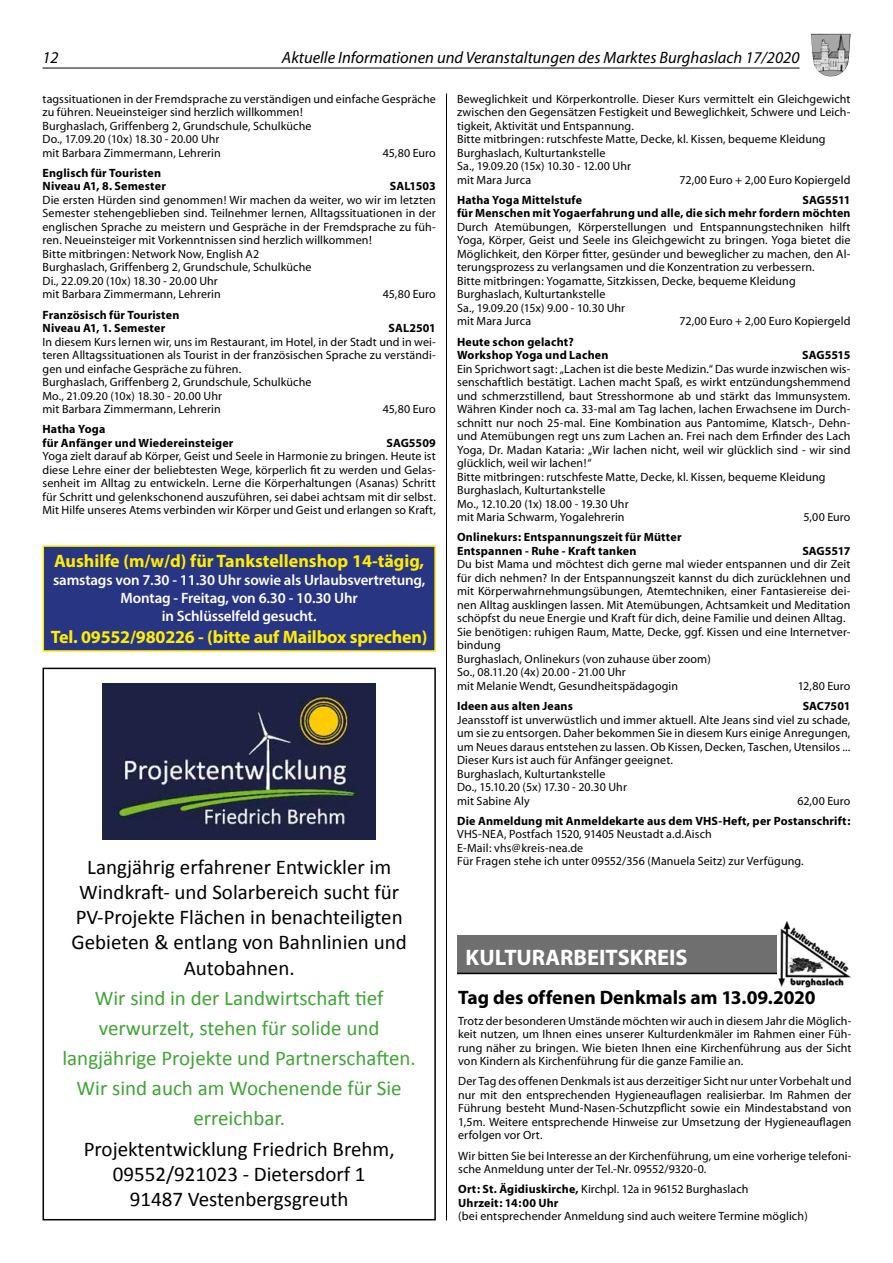
<style>
.page{position:relative;width:893px;height:1263px;background:#fff}
.page>*{position:absolute;margin:0;border:0;box-sizing:border-box;transform-origin:0 0}
.t1{font:700 22.5px "Myriad";color:#fff}
.t2{font:21px/25.2px "Calibri";color:#000;text-align:center}
.t3{font:21px/30px "Calibri";color:#3fa535;text-align:center}
.t4{font:700 19.5px "Myriad";color:#000}
.t5{font:700 18px "Myriad Pro";letter-spacing:-.01em;color:#ffed00}
.t6{font:italic 16.5px "Myriad";color:#000}
.t7{font:600 15px/18px "Myriad Pro";letter-spacing:-.01em;color:#fff;text-align:center}
.t8{font:12px/13.5px "Myriad";letter-spacing:.01em;color:#000}
.t9{font:700 12px/13.5px "Myriad";letter-spacing:.015em;color:#000}
.t10{font:700 12px "Myriad";letter-spacing:-.01em;color:#000}
.t11{font:700 12px "Myriad";letter-spacing:-.005em;color:#000}
.s1{font-weight:400}
</style>
<div class="page">
<hr style="left:446px;top:94px;width:1px;height:1126px;background:#000">
<div style="left:457px;top:935px;width:393px;height:38px;background:#706f6f"></div>
<hr style="left:457px;top:973px;width:393px;height:1px;background:#000">
<img style="left:777px;top:921px;width:74px;height:67px">
<div style="left:43px;top:546px;width:392px;height:105px;background:#283583"></div>
<div style="left:43px;top:545px;width:393px;height:107px;border:2px solid #ffed00"></div>
<img style="left:103px;top:684px;width:273px;height:155px">
<div style="left:43px;top:668px;width:393px;height:552px;border:2px solid #000"></div>
<hr style="left:43px;top:68px;width:756px;height:1px;background:#000">
<img style="left:811px;top:34px;width:40px;height:43px">
<h3 class="t6" style="left:43px;top:50px;width:18px">12</h3>
<h3 class="t6" style="left:282px;top:50px;width:519px">Aktuelle Informationen und Veranstaltungen des Marktes Burghaslach 17/2020</h3>
<p class="t8" style="left:43px;top:92px;width:395px">tagssituationen in der Fremdsprache zu verständigen und einfache Gespräche zu führen. Neueinsteiger sind herzlich willkommen!<br>Burghaslach, Griffenberg 2, Grundschule, Schulküche<br>Do., 17.09.20 (10x) 18.30 - 20.00 Uhr<br>mit Barbara Zimmermann, Lehrerin</p>
<p class="t8" style="left:383px;top:146px;width:55px">45,80 Euro</p>
<p class="t9" style="left:43px;top:166px;width:125px">Englisch für Touristen<br>Niveau A1, 8. Semester</p>
<p class="t9" style="left:390px;top:180px;width:47px">SAL1503</p>
<p class="t8" style="left:43px;top:194px;width:395px">Die ersten Hürden sind genommen! Wir machen da weiter, wo wir im letzten Semester stehengeblieben sind. Teilnehmer lernen, Alltagssituationen in der englischen Sprache zu meistern und Gespräche in der Fremdsprache zu füh&shy;ren. Neueinsteiger mit Vorkenntnissen sind herzlich willkommen!<br>Bitte mitbringen: Network Now, English A2<br>Burghaslach, Griffenberg 2, Grundschule, Schulküche<br>Di., 22.09.20 (10x) 18.30 - 20.00 Uhr<br>mit Barbara Zimmermann, Lehrerin</p>
<p class="t8" style="left:383px;top:288px;width:55px">45,80 Euro</p>
<p class="t9" style="left:43px;top:308px;width:138px">Französisch für Touristen<br>Niveau A1, 1. Semester</p>
<p class="t9" style="left:389px;top:322px;width:49px">SAL2501</p>
<p class="t8" style="left:43px;top:335px;width:395px">In diesem Kurs lernen wir, uns im Restaurant, im Hotel, in der Stadt und in wei&shy;teren Alltagssituationen als Tourist in der französischen Sprache zu verständi&shy;gen und einfache Gespräche zu führen.<br>Burghaslach, Griffenberg 2, Grundschule, Schulküche<br>Mo., 21.09.20 (10x) 18.30 - 20.00 Uhr<br>mit Barbara Zimmermann, Lehrerin</p>
<p class="t8" style="left:383px;top:403px;width:55px">45,80 Euro</p>
<p class="t9" style="left:43px;top:423px;width:192px">Hatha Yoga<br>für Anfänger und Wiedereinsteiger</p>
<p class="t9" style="left:386px;top:436px;width:51px">SAG5509</p>
<p class="t8" style="left:43px;top:450px;width:395px;text-align:justify">Yoga zielt darauf ab Körper, Geist und Seele in Harmonie zu bringen. Heute ist diese Lehre einer der beliebtesten Wege, körperlich fit zu werden und Gelas&shy;senheit im Alltag zu entwickeln. Lerne die Körperhaltungen (Asanas) Schritt für Schritt und gelenkschonend auszuführen, sei dabei achtsam mit dir selbst.<br>Mit Hilfe unseres Atems verbinden wir Körper und Geist und erlangen so Kraft,</p>
<h3 class="t5" style="left:54px;top:550px;width:372px">Aushilfe (m/w/d) für Tankstellenshop 14-tägig,</h3>
<p class="t7" style="left:53px;top:571px;width:374px">samstags von 7.30 - 11.30 Uhr sowie als Urlaubsvertretung,<br>Montag - Freitag, von 6.30 - 10.30 Uhr<br>in Schlüsselfeld gesucht.</p>
<h3 class="t5" style="left:51px;top:625px;width:378px">Tel. 09552/980226 - (bitte auf Mailbox sprechen)</h3>
<h2 class="t2" style="left:71px;top:854px;width:337px">Langjährig erfahrener Entwickler im Windkraft- und Solarbereich sucht für PV-Projekte Flächen in benachteiligten Gebieten &amp; entlang von Bahnlinien und Autobahnen.</h2>
<h2 class="t3" style="left:62px;top:982px;width:355px">Wir sind in der Landwirtschaft tief verwurzelt, stehen für solide und langjährige Projekte und Partnerschaften.<br>Wir sind auch am Wochenende für Sie erreichbar.</h2>
<h2 class="t2" style="left:84px;top:1136px;width:312px">Projektentwicklung Friedrich Brehm,<br>09552/921023 - Dietersdorf 1<br>91487 Vestenbergsgreuth</h2>
<p class="t8" style="left:457px;top:92px;width:395px">Beweglichkeit und Körperkontrolle. Dieser Kurs vermittelt ein Gleichgewicht zwischen den Gegensätzen Festigkeit und Beweglichkeit, Schwere und Leich&shy;tigkeit, Aktivität und Entspannung.<br>Bitte mitbringen: rutschfeste Matte, Decke, kl. Kissen, bequeme Kleidung Burghaslach, Kulturtankstelle<br>Sa., 19.09.20 (15x) 10.30 - 12.00 Uhr<br>mit Mara Jurca</p>
<p class="t8" style="left:679px;top:173px;width:172px">72,00 Euro + 2,00 Euro Kopiergeld</p>
<p class="t9" style="left:457px;top:193px;width:126px">Hatha Yoga Mittelstufe</p>
<p class="t9" style="left:457px;top:193px;width:395px;text-align:right">SAG5511<br>für Menschen mit Yogaerfahrung und alle, die sich mehr fordern möchten</p>
<p class="t8" style="left:457px;top:221px;width:395px">Durch Atemübungen, Körperstellungen und Entspannungstechniken hilft Yoga, Körper, Geist und Seele ins Gleichgewicht zu bringen. Yoga bietet die Möglichkeit, den Körper fitter, gesünder und beweglicher zu machen, den Al&shy;terungsprozess zu verlangsamen und die Konzentration zu verbessern.<br>Bitte mitbringen: Yogamatte, Sitzkissen, Decke, bequeme Kleidung Burghaslach, Kulturtankstelle<br>Sa., 19.09.20 (15x) 9.00 - 10.30 Uhr<br>mit Mara Jurca</p>
<p class="t8" style="left:679px;top:315px;width:172px">72,00 Euro + 2,00 Euro Kopiergeld</p>
<p class="t9" style="left:457px;top:335px;width:153px">Heute schon gelacht?<br>Workshop Yoga und Lachen</p>
<p class="t10" style="left:802px;top:349px;width:50px">SAG5515</p>
<p class="t8" style="left:457px;top:362px;width:395px">Ein Sprichwort sagt: „Lachen ist die beste Medizin.“ Das wurde inzwischen wis&shy;senschaftlich bestätigt. Lachen macht Spaß, es wirkt entzündungshemmend und schmerzstillend, baut Stresshormone ab und stärkt das Immunsystem.<br>Währen Kinder noch ca. 33-mal am Tag lachen, lachen Erwachsene im Durch&shy;schnitt nur noch 25-mal. Eine Kombination aus Pantomime, Klatsch-, Dehn&shy;und Atemübungen regt uns zum Lachen an. Frei nach dem Erfinder des Lach Yoga, Dr. Madan Kataria: „Wir lachen nicht, weil wir glücklich sind - wir sind glücklich, weil wir lachen!“<br>Bitte mitbringen: rutschfeste Matte, Decke, kl. Kissen, bequeme Kleidung Burghaslach, Kulturtankstelle<br>Mo., 12.10.20 (1x) 18.00 - 19.30 Uhr<br>mit Maria Schwarm, Yogalehrerin</p>
<p class="t8" style="left:803px;top:511px;width:48px">5,00 Euro</p>
<p class="t9" style="left:457px;top:531px;width:226px">Onlinekurs: Entspannungszeit für Mütter<br>Entspannen - Ruhe - Kraft tanken</p>
<p class="t10" style="left:802px;top:545px;width:50px">SAG5517</p>
<p class="t8" style="left:457px;top:558px;width:395px">Du bist Mama und möchtest dich gerne mal wieder entspannen und dir Zeit für dich nehmen? In der Entspannungszeit kannst du dich zurücklehnen und mit Körperwahrnehmungsübungen, Atemtechniken, einer Fantasiereise dei&shy;nen Alltag ausklingen lassen. Mit Atemübungen, Achtsamkeit und Meditation schöpfst du neue Energie und Kraft für dich, deine Familie und deinen Alltag.<br>Sie benötigen: ruhigen Raum, Matte, Decke, ggf. Kissen und eine Internetver&shy;bindung<br>Burghaslach, Onlinekurs (von zuhause über zoom)<br>So., 08.11.20 (4x) 20.00 - 21.00 Uhr<br>mit Melanie Wendt, Gesundheitspädagogin</p>
<p class="t8" style="left:798px;top:680px;width:54px">12,80 Euro</p>
<p class="t9" style="left:457px;top:700px;width:117px">Ideen aus alten Jeans</p>
<p class="t11" style="left:803px;top:700px;width:49px">SAC7501</p>
<p class="t8" style="left:457px;top:713px;width:395px">Jeansstoff ist unverwüstlich und immer aktuell. Alte Jeans sind viel zu schade, um sie zu entsorgen. Daher bekommen Sie in diesem Kurs einige Anregungen, um Neues daraus entstehen zu lassen. Ob Kissen, Decken, Taschen, Utensilos ...<br>Dieser Kurs ist auch für Anfänger geeignet.<br>Burghaslach, Kulturtankstelle<br>Do., 15.10.20 (5x) 17.30 - 20.30 Uhr<br>mit Sabine Aly</p>
<p class="t8" style="left:797px;top:794px;width:55px">62,00 Euro</p>
<p class="t9" style="left:457px;top:814px;width:395px">Die Anmeldung mit Anmeldekarte aus dem VHS-Heft, per Postanschrift:</p>
<p class="t8" style="left:457px;top:828px;width:348px">VHS-NEA, Postfach 1520, 91405 Neustadt a.d.Aisch<br>E-Mail: vhs@kreis-nea.de<br>Für Fragen stehe ich unter 09552/356 (Manuela Seitz) zur Verfügung.</p>
<h1 class="t1" style="left:466px;top:946px;width:224px">KULTURARBEITSKREIS</h1>
<h3 class="t4" style="left:458px;top:988px;width:359px">Tag des offenen Denkmals am 13.09.2020</h3>
<p class="t8" style="left:458px;top:1014px;width:395px;text-align:justify">Trotz der besonderen Umstände möchten wir auch in diesem Jahr die Möglich&shy;keit nutzen, um Ihnen eines unserer Kulturdenkmäler im Rahmen einer Füh&shy;rung näher zu bringen. Wie bieten Ihnen eine Kirchenführung aus der Sicht von Kindern als Kirchenführung für die ganze Familie an.</p>
<p class="t8" style="left:458px;top:1075px;width:395px;text-align:justify">Der Tag des offenen Denkmals ist aus derzeitiger Sicht nur unter Vorbehalt und nur mit den entsprechenden Hygieneauflagen realisierbar. Im Rahmen der Führung besteht Mund-Nasen-Schutzpflicht sowie ein Mindestabstand von 1,5m. Weitere entsprechende Hinweise zur Umsetzung der Hygieneauflagen erfolgen vor Ort.</p>
<p class="t8" style="left:458px;top:1149px;width:395px">Wir bitten Sie bei Interesse an der Kirchenführung, um eine vorherige telefoni&shy;sche Anmeldung unter der Tel.-Nr. 09552/9320-0.</p>
<p class="t9" style="left:458px;top:1183px;width:292px">Ort: St. Ägidiuskirche, <span class="s1">Kirchpl. 12a in 96152 Burghaslach<br></span>Uhrzeit: 14:00 Uhr</p>
<p class="t8" style="left:458px;top:1210px;width:351px">(bei entsprechender Anmeldung sind auch weitere Termine möglich)</p>
</div>
